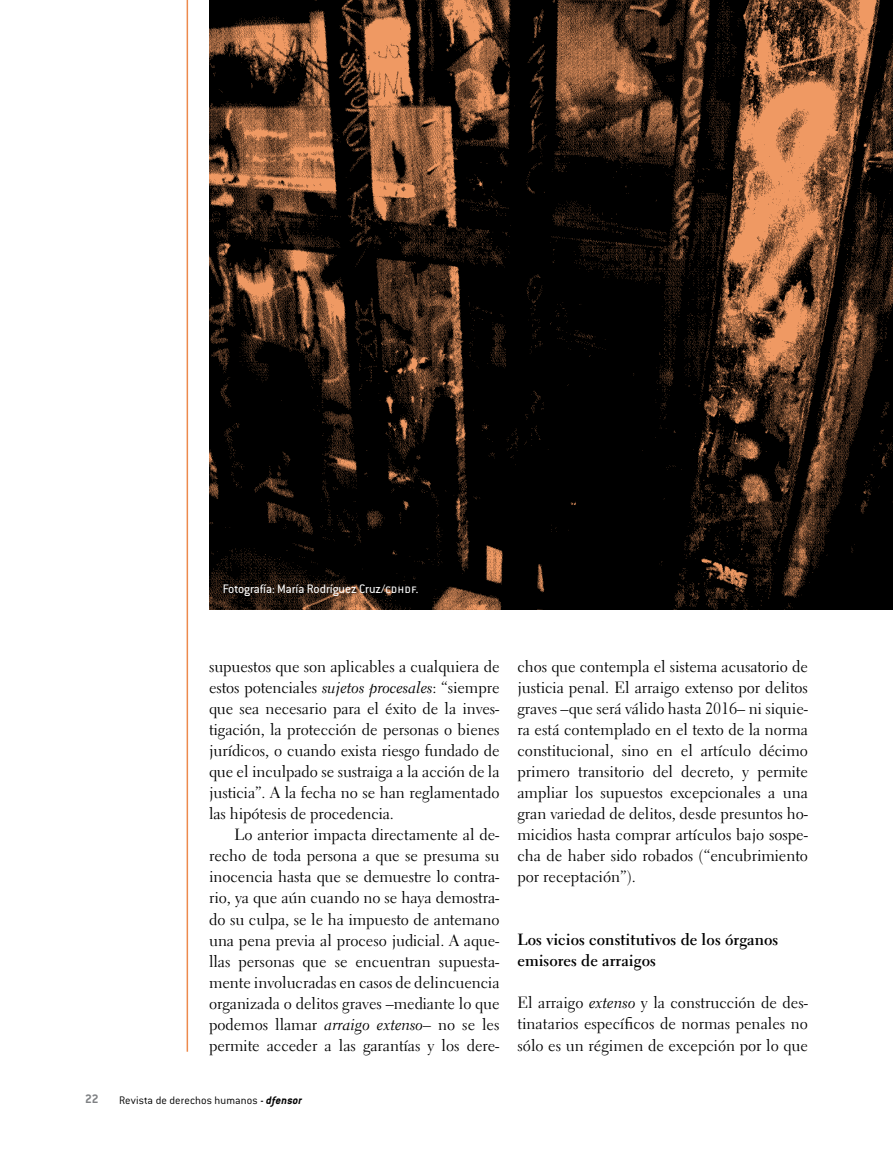
<style>
.page{position:relative;width:893px;height:1170px;background:#fff}
.page>*{position:absolute;margin:0;border:0;box-sizing:border-box;transform-origin:0 0}
.t1{font:16.2px/21px "Electra LT Std";letter-spacing:-.005em;color:#000;text-align:justify}
.t2{font:700 16.2px/21px "Electra LT Std";letter-spacing:.005em;color:#000}
.t3{font:13.5px "Conduit ITC Std";color:#fff}
.t4{font:700 13.5px "Conduit ITC Std";color:#808285}
.t5{font:300 12px "Conduit ITC Std";letter-spacing:.005em;color:#000}
.s1{font-family:"Electra LT Std Cursive"}
.s2{font-weight:500}
.s3{font-weight:700;font-style:italic}
</style>
<div class="page">
<hr style="left:187px;top:0;width:1px;height:1051px;background:#ed8a4c">
<img style="left:209px;top:0;width:684px;height:609px">
<p class="t3" style="left:223px;top:580px;width:197px">Fotografía: María Rodríguez Cruz/cdhdf.</p>
<p class="t1" style="left:209px;top:656px;width:292px">supuestos que son aplicables a cualquiera de estos potenciales <span class="s1">sujetos procesales</span>: “siempre que sea necesario para el éxito de la inves&shy;tigación, la protección de personas o bienes jurídicos, o cuando exista riesgo fundado de que el inculpado se sustraiga a la acción de la justicia”. A la fecha no se han reglamentado las hipótesis de procedencia.</p>
<p class="t1" style="left:209px;top:824px;width:292px;text-indent:26px">Lo anterior impacta directamente al de&shy;recho de toda persona a que se presuma su inocencia hasta que se demuestre lo contra&shy;rio, ya que aún cuando no se haya demostra&shy;do su culpa, se le ha impuesto de antemano una pena previa al proceso judicial. A aque&shy;llas personas que se encuentran supuesta&shy;mente involucradas en casos de delincuencia organizada o delitos graves –mediante lo que podemos llamar <span class="s1">arraigo extenso–</span> no se les permite acceder a las garantías y los dere-</p>
<p class="t4" style="left:85px;top:1090px;width:15px">22</p>
<p class="t5" style="left:119px;top:1092px;width:185px">Revista de derechos humanos <span class="s2">-</span> <span class="s3">dfensor</span></p>
<p class="t1" style="left:517px;top:656px;width:292px">chos que contempla el sistema acusatorio de justicia penal. El arraigo extenso por delitos graves –que será válido hasta 2016– ni siquie&shy;ra está contemplado en el texto de la norma constitucional, sino en el artículo décimo primero transitorio del decreto, y permite ampliar los supuestos excepcionales a una gran variedad de delitos, desde presuntos ho&shy;micidios hasta comprar artículos bajo sospe&shy;cha de haber sido robados (“encubrimiento por receptación”).</p>
<p class="t2" style="left:517px;top:929px;width:262px">Los vicios constitutivos de los órganos emisores de arraigos</p>
<p class="t1" style="left:517px;top:992px;width:292px">El arraigo <span class="s1">extenso</span> y la construcción de des&shy;tinatarios específicos de normas penales no sólo es un régimen de excepción por lo que</p>
</div>
